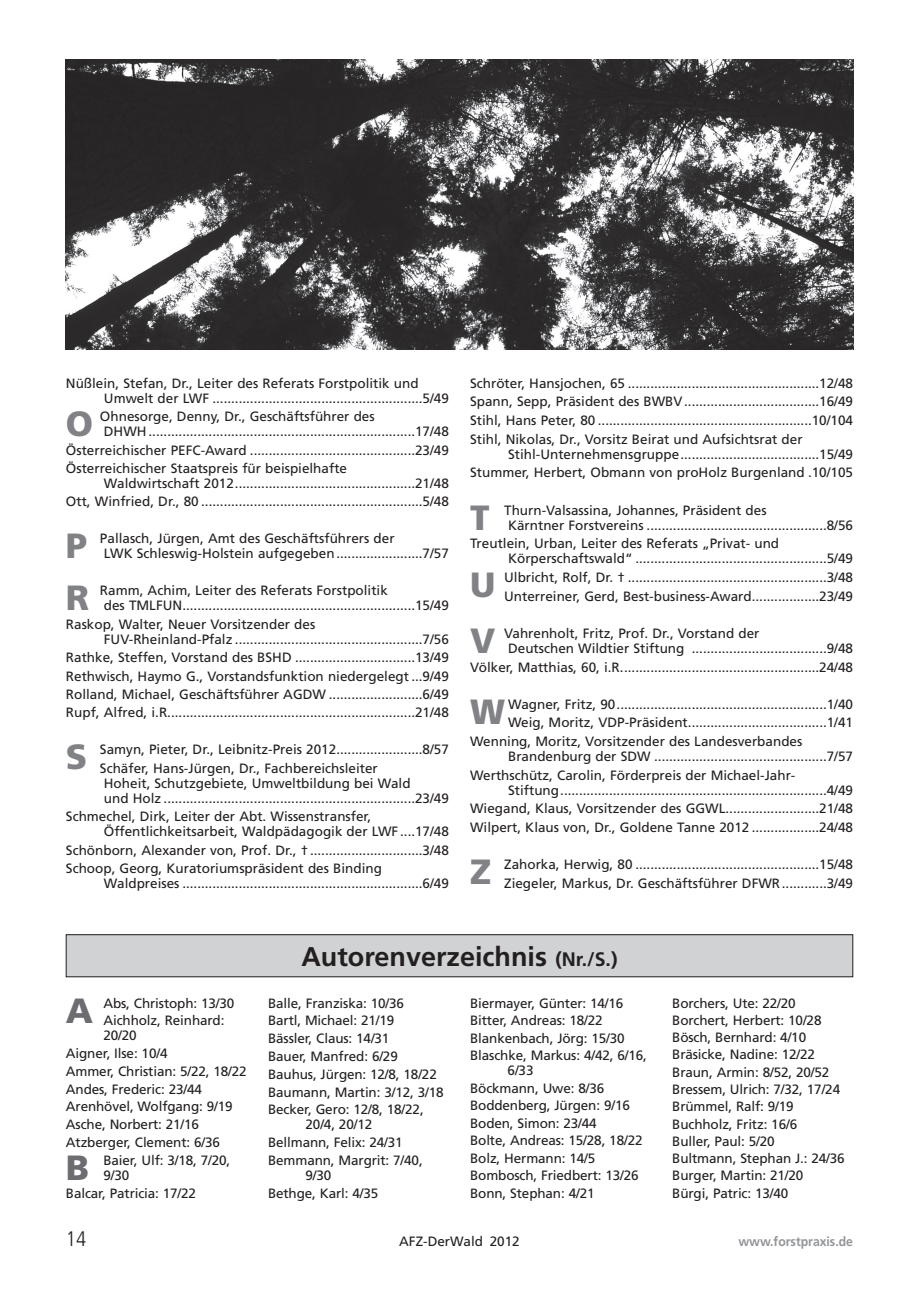
<style>
.page{position:relative;width:919px;height:1289px;background:#fff}
.page>*{position:absolute;margin:0;border:0;box-sizing:border-box;transform-origin:0 0}
.t1{font:900 34.95px "Frutiger LT Std";color:#808285}
.t2{font:900 34.95px "Frutiger LT Std";color:#6c6d70}
.t3{font:700 27px "Frutiger LT Std";color:#231f20}
.t4{font:300 condensed 21px "Frutiger LT Std";color:#231f20}
.t5{font:13.5px/17.7px "Frutiger LT Std";color:#231f20}
.t6{font:700 13.2px "Frutiger LT Std";color:#939598;scale:.93 1}
.s1{font-size:19.5px}
</style>
<div class="page">
<div style="left:66px;top:934px;width:786px;height:42px;background:#d1d2d4"></div>
<div style="left:66px;top:934px;width:787px;height:43px;border:1px solid #231f20"></div>
<img style="left:66px;top:60px;width:787px;height:290px">
<p class="t5" style="left:104px;top:375px;width:346px;line-height:15px;text-indent:-38px">Nüßlein, Stefan, Dr., Leiter des Referats Forstpolitik und<br>Umwelt der LWF ........................................................5/49</p>
<h1 class="t1" style="left:66px;top:403px;width:29px">O</h1>
<p class="t5" style="left:100px;top:409px;width:350px;line-height:15px">Ohnesorge, Denny, Dr., Geschäftsführer des<br>DHWH.......................................................................17/48</p>
<p class="t5" style="left:66px;top:440px;width:384px;line-height:18.5px">Österreichischer PEFC-Award ............................................23/49<br>Österreichischer Staatspreis für beispielhafte</p>
<p class="t5" style="left:66px;top:474px;width:384px;line-height:18.5px;text-align:right">Waldwirtschaft 2012................................................21/48<br>Ott, Winfried, Dr., 80 ...........................................................5/48</p>
<h1 class="t1" style="left:66px;top:525px;width:23px">P</h1>
<p class="t5" style="left:100px;top:531px;width:350px;line-height:15px">Pallasch, Jürgen, Amt des Geschäftsführers der<br>LWK Schleswig-Holstein aufgegeben.......................7/57</p>
<h1 class="t1" style="left:66px;top:577px;width:25px">R</h1>
<p class="t5" style="left:100px;top:583px;width:350px;line-height:15px">Ramm, Achim, Leiter des Referats Forstpolitik<br>des TMLFUN..............................................................15/49</p>
<p class="t5" style="left:104px;top:616px;width:346px;line-height:15px;text-indent:-38px">Raskop, Walter, Neuer Vorsitzender des<br>FUV-Rheinland-Pfalz ..................................................7/56</p>
<p class="t5" style="left:66px;top:648px;width:384px;line-height:18.5px;text-align:justify">Rathke, Steffen, Vorstand des BSHD ................................13/49<br>Rethwisch, Haymo G., Vorstandsfunktion niedergelegt ...9/49<br>Rolland, Michael, Geschäftsführer AGDW .........................6/49<br>Rupf, Alfred, i.R..................................................................21/48</p>
<h1 class="t1" style="left:66px;top:736px;width:23px">S</h1>
<p class="t5" style="left:100px;top:740px;width:350px;line-height:18.5px">Samyn, Pieter, Dr., Leibnitz-Preis 2012.......................8/57<br>Schäfer, Hans-Jürgen, Dr., Fachbereichsleiter</p>
<p class="t5" style="left:104px;top:775px;width:346px;line-height:15px">Hoheit, Schutzgebiete, Umweltbildung bei Wald<br>und Holz ...................................................................23/49</p>
<p class="t5" style="left:104px;top:809px;width:346px;line-height:15px;text-indent:-38px">Schmechel, Dirk, Leiter der Abt. Wissenstransfer,<br>Öffentlichkeitsarbeit, Waldpädagogik der LWF ....17/48</p>
<p class="t5" style="left:66px;top:840px;width:384px;line-height:18.5px">Schönborn, Alexander von, Prof. Dr., †..............................3/48<br>Schoop, Georg, Kuratoriumspräsident des Binding</p>
<p class="t5" style="left:104px;top:874px;width:346px">Waldpreises ................................................................6/49</p>
<p class="t5" style="left:470px;top:374px;width:384px;line-height:18.6px;text-align:justify">Schröter, Hansjochen, 65 ...................................................12/48<br>Spann, Sepp, Präsident des BWBV....................................16/49<br>Stihl, Hans Peter, 80 .........................................................10/104<br>Stihl, Nikolas, Dr., Vorsitz Beirat und Aufsichtsrat der</p>
<p class="t5" style="left:470px;top:444px;width:384px;line-height:18.6px;text-align:right">Stihl-Unternehmensgruppe.....................................15/49<br>Stummer, Herbert, Obmann von proHolz Burgenland .10/105</p>
<h1 class="t1" style="left:470px;top:496px;width:21px">T</h1>
<p class="t5" style="left:504px;top:502px;width:350px;line-height:15px">Thurn-Valsassina, Johannes, Präsident des<br>Kärntner Forstvereins ................................................8/56</p>
<p class="t5" style="left:508px;top:536px;width:346px;line-height:15px;text-indent:-38px">Treutlein, Urban, Leiter des Referats „Privat- und<br>Körperschaftswald“ ...................................................5/49</p>
<h1 class="t1" style="left:470px;top:563px;width:27px">U</h1>
<p class="t5" style="left:504px;top:568px;width:350px;line-height:18.6px">Ulbricht, Rolf, Dr. † .....................................................3/48<br>Unterreiner, Gerd, Best-business-Award..................23/49</p>
<h1 class="t1" style="left:470px;top:619px;width:27px">V</h1>
<p class="t5" style="left:504px;top:625px;width:350px;line-height:15px">Vahrenholt, Fritz, Prof. Dr., Vorstand der<br>Deutschen Wildtier Stiftung ....................................9/48</p>
<p class="t5" style="left:470px;top:658px;width:384px">Völker, Matthias, 60, i.R.....................................................24/48</p>
<h1 class="t1" style="left:470px;top:690px;width:36px">W</h1>
<p class="t5" style="left:508px;top:695px;width:346px">Wagner, Fritz, 90........................................................1/40</p>
<p class="t5" style="left:508px;top:714px;width:346px">Weig, Moritz, VDP-Präsident.....................................1/41</p>
<p class="t5" style="left:470px;top:732px;width:334px">Wenning, Moritz, Vorsitzender des Landesverbandes</p>
<p class="t5" style="left:470px;top:747px;width:384px;line-height:18.6px;text-indent:38px">Brandenburg der SDW ..............................................7/57<br>Werthschütz, Carolin, Förderpreis der Michael-Jahr-</p>
<p class="t5" style="left:470px;top:780px;width:384px;line-height:18.6px;text-align:justify;text-indent:38px">Stiftung.......................................................................4/49<br>Wiegand, Klaus, Vorsitzender des GGWL.........................21/48<br>Wilpert, Klaus von, Dr., Goldene Tanne 2012 ..................24/48</p>
<h1 class="t1" style="left:470px;top:851px;width:23px">Z</h1>
<p class="t5" style="left:504px;top:855px;width:350px;line-height:18.6px">Zahorka, Herwig, 80 .................................................15/48<br>Ziegeler, Markus, Dr. Geschäftsführer DFWR............3/49</p>
<h1 class="t2" style="left:66px;top:989px;width:29px">A</h1>
<p class="t5" style="left:103px;top:994px;width:132px">Abs, Christoph: 13/30<br>Aichholz, Reinhard:</p>
<p class="t5" style="left:66px;top:1026px;width:182px;text-indent:38px">20/20<br>Aigner, Ilse: 10/4<br>Ammer, Christian: 5/22, 18/22<br>Andes, Frederic: 23/44<br>Arenhövel, Wolfgang: 9/19<br>Asche, Norbert: 21/16<br>Atzberger, Clement: 6/36</p>
<h1 class="t2" style="left:66px;top:1146px;width:25px">B</h1>
<p class="t5" style="left:103px;top:1152px;width:128px;line-height:15px">Baier, Ulf: 3/18, 7/20,<br>9/30</p>
<p class="t5" style="left:66px;top:1183px;width:132px">Balcar, Patricia: 17/22</p>
<h2 class="t3" style="left:301px;top:940px;width:317px">Autorenverzeichnis <span class="s1">(Nr./S.)</span></h2>
<p class="t5" style="left:268px;top:994px;width:177px">Balle, Franziska: 10/36<br>Bartl, Michael: 21/19<br>Bässler, Claus: 14/31<br>Bauer, Manfred: 6/29<br>Bauhus, Jürgen: 12/8, 18/22<br>Baumann, Martin: 3/12, 3/18<br>Becker, Gero: 12/8, 18/22,</p>
<p class="t5" style="left:268px;top:1115px;width:156px;text-indent:37px">20/4, 20/12<br>Bellmann, Felix: 24/31<br>Bemmann, Margrit: 7/40,</p>
<p class="t5" style="left:268px;top:1166px;width:112px;text-indent:38px">9/30<br>Bethge, Karl: 4/35</p>
<p class="t5" style="left:470px;top:994px;width:178px">Biermayer, Günter: 14/16<br>Bitter, Andreas: 18/22<br>Blankenbach, Jörg: 15/30<br>Blaschke, Markus: 4/42, 6/16,</p>
<p class="t5" style="left:470px;top:1061px;width:174px;text-indent:38px">6/33<br>Böckmann, Uwe: 8/36<br>Boddenberg, Jürgen: 9/16<br>Boden, Simon: 23/44<br>Bolte, Andreas: 15/28, 18/22<br>Bolz, Hermann: 14/5<br>Bombosch, Friedbert: 13/26<br>Bonn, Stephan: 4/21</p>
<p class="t5" style="left:672px;top:994px;width:174px;line-height:17.2px">Borchers, Ute: 22/20<br>Borchert, Herbert: 10/28<br>Bösch, Bernhard: 4/10<br>Bräsicke, Nadine: 12/22<br>Braun, Armin: 8/52, 20/52<br>Bressem, Ulrich: 7/32, 17/24<br>Brümmel, Ralf: 9/19<br>Buchholz, Fritz: 16/6<br>Buller, Paul: 5/20<br>Bultmann, Stephan J.: 24/36<br>Burger, Martin: 21/20<br>Bürgi, Patric: 13/40</p>
<h3 class="t4" style="left:66px;top:1227px;width:22px">14</h3>
<p class="t5" style="left:399px;top:1232px;width:122px">AFZ-DerWald 2012</p>
<p class="t6" style="left:738px;top:1233px;width:125px">www.forstpraxis.de</p>
</div>
